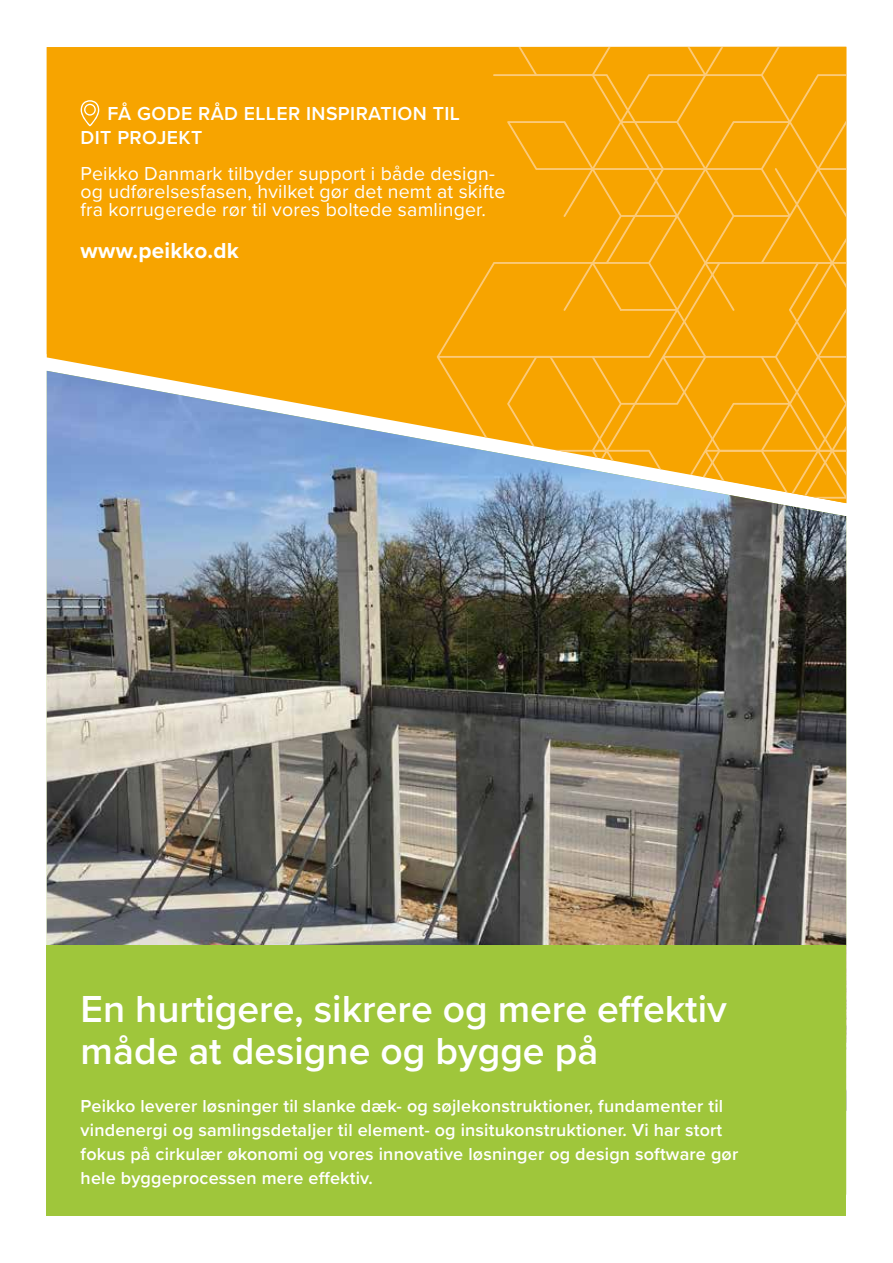
<style>
.page{position:relative;width:893px;height:1263px;background:#fff}
.page>*{position:absolute;margin:0;border:0;box-sizing:border-box;transform-origin:0 0}
.t1{font:600 39px/42px "Proxima Nova";color:#fff}
.t2{font:700 22.5px "Proxima Nova";letter-spacing:.01em;color:#fff}
.t3{font:19.5px/18px "Proxima Nova";letter-spacing:.01em;color:#fff}
.t4{font:600 19.5px/24px "Proxima Nova";letter-spacing:.02em;color:#fff}
.t5{font:600 18px/24px "Proxima Nova";letter-spacing:.01em;color:#fff}
</style>
<div class="page">
<img style="left:47px;top:503px;width:799px;height:443px">
<svg style="left:47px;top:47px;width:460px;height:456px;background:#dba538"></svg>
<div style="left:507px;top:47px;width:339px;height:27px;background:#f7a400"></div>
<svg style="left:284px;top:74px;width:562px;height:429px;background:#eda820"></svg>
<div style="left:47px;top:946px;width:799px;height:270px;background:#9fc63b"></div>
<svg style="left:81px;top:100px;width:18px;height:26px"></svg>
<p class="t4" style="left:81px;top:101px;width:381px;text-indent:27px">FÅ GODE RÅD ELLER INSPIRATION TIL<br>DIT PROJEKT</p>
<p class="t3" style="left:81px;top:164px;width:426px">Peikko Danmark tilbyder support i både design&shy;og udførelsesfasen, hvilket gør det nemt at skifte fra korrugerede rør til vores boltede samlinger.</p>
<p class="t2" style="left:81px;top:234px;width:160px">www.peikko.dk</p>
<h1 class="t1" style="left:81px;top:986px;width:648px">En hurtigere, sikrere og mere effektiv måde at designe og bygge på</h1>
<p class="t5" style="left:81px;top:1093px;width:659px">Peikko leverer løsninger til slanke dæk- og søjlekonstruktioner, fundamenter til vindenergi og samlingsdetaljer til element- og insitukonstruktioner. Vi har stort fokus på cirkulær økonomi og vores innovative løsninger og design software gør hele byggeprocessen mere effektiv.</p>
</div>
